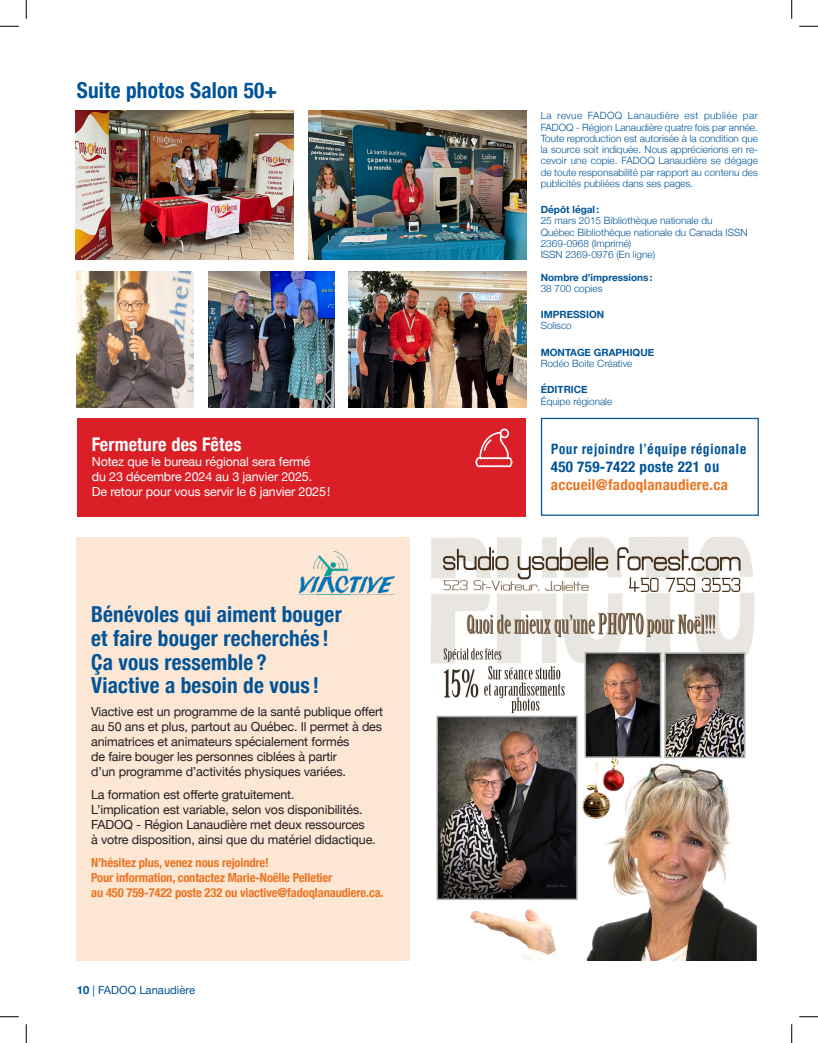
<style>
.page{position:relative;width:818px;height:1043px;background:#fff}
.page>*{position:absolute;margin:0;border:0;box-sizing:border-box;transform-origin:0 0}
.Texte_Courant{font:700 condensed 22px/23.8px "Helvetica Neue";letter-spacing:.01em;color:#015497}
.Texte_Courant-2{font:700 condensed 18.75px "Helvetica Neue";letter-spacing:.01em;color:#fff}
.Titre_30_pt{font:700 condensed 15px/18px "Helvetica Neue";letter-spacing:.02em;color:#ea7623}
.Titre_30_pt-2{font:700 condensed 13.75px "Helvetica";letter-spacing:.02em;color:#015497}
.Texte_Courant-3{font:12.5px/15px "Helvetica Neue";letter-spacing:-.01em;color:#231f20}
.Texte_Courant-4{font:700 condensed 12.5px/15px "Helvetica Neue";letter-spacing:-.01em;color:#ea7623}
.Texte_Courant-5{font:12.5px/15px "Helvetica Neue";letter-spacing:-.01em;color:#fff}
.t1{font:11.25px "Helvetica Neue";color:#015497}
.Crédits{font:300 10px/11.2px "Helvetica Neue";color:#015497;text-align:justify}
.Noms_postes{font:300 10px/11.2px "Helvetica Neue";color:#015497}
.Noms_postes-2{font:700 10px/11.2px "Helvetica Neue";color:#015497}
.Crédits-2{font:700 10px "Helvetica Neue";color:#015497}
.s1{font-weight:700}
.s2{font-weight:300}
.s3{color:#015497}
.s4{font-family:"Helvetica";color:#015497}
</style>
<div class="page">
<div style="left:76px;top:537px;width:333px;height:423px;background:#fce6d4"></div>
<div style="left:77px;top:418px;width:448px;height:98px;background:#da1f26"></div>
<img style="left:299px;top:551px;width:95px;height:43px">
<svg style="left:475px;top:428px;width:37px;height:39px"></svg>
<div style="left:541px;top:418px;width:217px;height:98px;border:1px solid #015497"></div>
<img style="left:76px;top:111px;width:217px;height:148px">
<img style="left:349px;top:272px;width:177px;height:135px">
<img style="left:208px;top:272px;width:127px;height:135px">
<img style="left:77px;top:272px;width:116px;height:135px">
<img style="left:308px;top:111px;width:218px;height:148px">
<img style="left:431px;top:536px;width:326px;height:424px">
<svg style="left:0;top:25px;width:19px;height:2px"></svg>
<svg style="left:799px;top:25px;width:19px;height:2px"></svg>
<svg style="left:0;top:1016px;width:19px;height:1px"></svg>
<svg style="left:799px;top:1016px;width:19px;height:1px"></svg>
<svg style="left:25px;top:0;width:2px;height:19px"></svg>
<svg style="left:25px;top:1024px;width:2px;height:18px"></svg>
<svg style="left:791px;top:0;width:1px;height:19px"></svg>
<svg style="left:791px;top:1024px;width:1px;height:18px"></svg>
<p class="Texte_Courant" style="left:77px;top:77px;width:202px">Suite photos Salon 50+</p>
<p class="Texte_Courant-2" style="left:92px;top:428px;width:151px">Fermeture des Fêtes</p>
<p class="Texte_Courant-5" style="left:92px;top:454px;width:240px">Notez que le bureau régional sera fermé<br>du 23 décembre 2024 au 3 janvier 2025.<br>De retour pour vous servir le 6 janvier 2025!</p>
<p class="Texte_Courant" style="left:91px;top:601px;width:252px">Bénévoles qui aiment bouger et faire bouger recherchés !<br>Ça vous ressemble ?<br>Viactive a besoin de vous !</p>
<p class="Texte_Courant-3" style="left:91px;top:705px;width:293px">Viactive est un programme de la santé publique offert au 50 ans et plus, partout au Québec. Il permet à des animatrices et animateurs spécialement formés<br>de faire bouger les personnes ciblées à partir<br>d’un programme d’activités physiques variées.</p>
<p class="Texte_Courant-3" style="left:91px;top:787px;width:286px">La formation est offerte gratuitement.<br>L’implication est variable, selon vos disponibilités.<br>FADOQ - Région Lanaudière met deux ressources<br>à votre disposition, ainsi que du matériel didactique.</p>
<p class="Texte_Courant-4" style="left:91px;top:854px;width:294px">N’hésitez plus, venez nous rejoindre!<br>Pour information, contactez Marie-Noëlle Pelletier<br>au 450 759-7422 poste 232 ou viactive@fadoqlanaudiere.ca.</p>
<p class="t1" style="left:77px;top:981px;width:120px"><span class="s1">10</span> | FADOQ Lanaudière</p>
<p class="Crédits" style="left:540px;top:109px;width:219px">La revue FADOQ Lanaudière est publiée par FADOQ - Région Lanaudière quatre fois par année.<br>Toute reproduction est autorisée à la condition que la source soit indiquée. Nous apprécierions en re&shy;cevoir une copie. FADOQ Lanaudière se dégage de toute responsabilité par rapport au contenu des publicités publiées dans ses pages.</p>
<p class="Noms_postes-2" style="left:540px;top:204px;width:60px">Dépôt légal:</p>
<p class="Crédits" style="left:540px;top:214px;width:208px;text-align:left">25 mars 2015 Bibliothèque nationale du Québec Bibliothèque nationale du Canada ISSN 2369-0968 (Imprimé)<br>ISSN 2369-0976 (En ligne)</p>
<p class="Crédits-2" style="left:540px;top:269px;width:113px">Nombre d’impressions:</p>
<p class="Crédits" style="left:540px;top:282px;width:63px">38 700 copies</p>
<p class="Noms_postes-2" style="left:540px;top:309px;width:65px">IMPRESSION<br><span class="s2">Solisco</span></p>
<p class="Noms_postes" style="left:540px;top:346px;width:115px"><span class="s1">MONTAGE GRAPHIQUE<br></span>Rodéo Boite Créative</p>
<p class="Noms_postes" style="left:540px;top:383px;width:73px"><span class="s1">ÉDITRICE<br></span>Équipe régionale</p>
<p class="Titre_30_pt-2" style="left:551px;top:440px;width:197px">Pour rejoindre l’équipe régionale</p>
<p class="Titre_30_pt" style="left:551px;top:456px;width:178px"><span class="s3">450 759-7422 poste 221</span> <span class="s4">ou </span>accueil@fadoqlanaudiere.ca</p>
</div>
